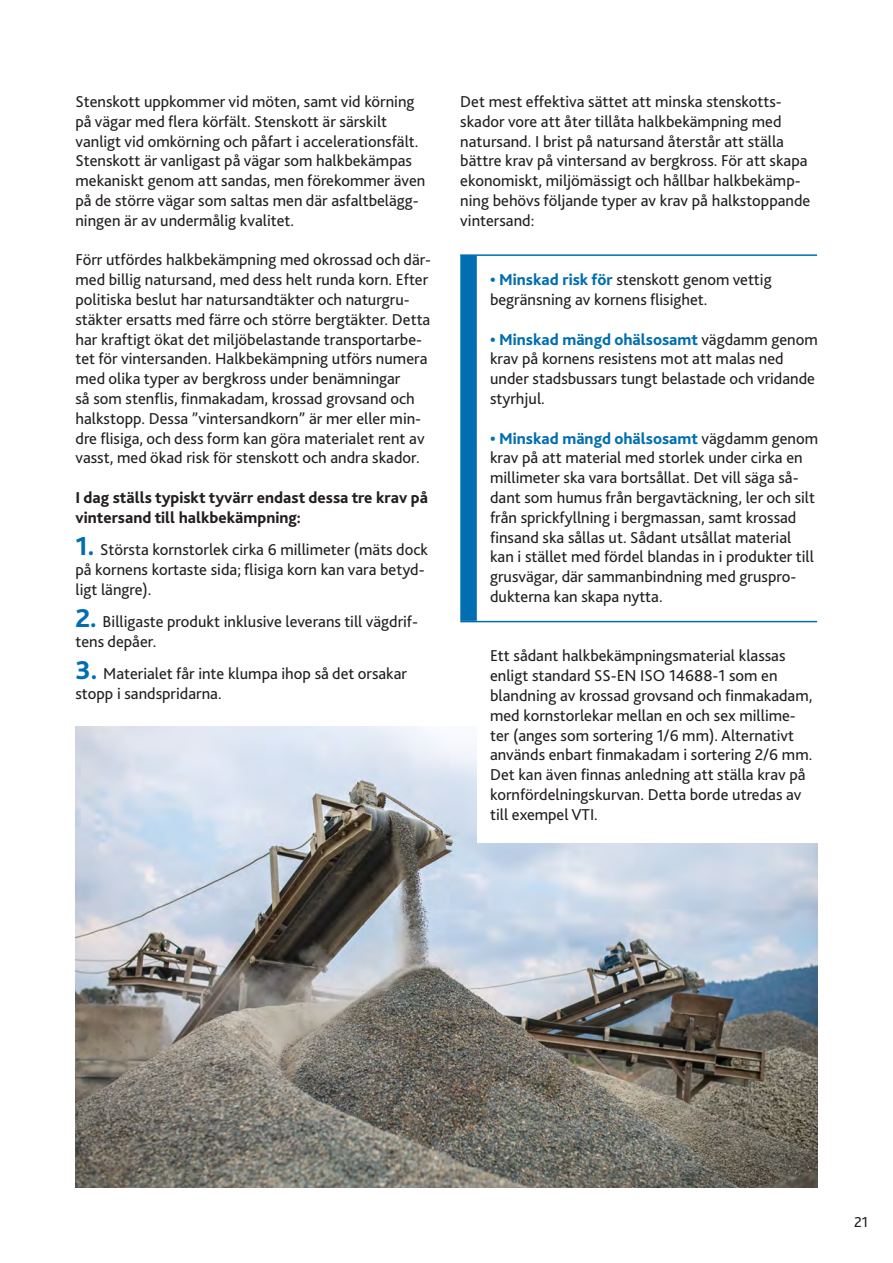
<style>
.page{position:relative;width:893px;height:1263px;background:#fff}
.page>*{position:absolute;margin:0;border:0;box-sizing:border-box;transform-origin:0 0}
.t1{font:16.5px/19.8px "Bliss 2";color:#231f20}
.t2{font:800 16.5px/19.8px "Bliss 2";color:#231f20}
.t3{font:15px "Bliss 2";color:#231f20}
.s1{font-weight:800;font-size:27px;color:#006eb0}
.s2{font-weight:800;color:#006eb0}
</style>
<div class="page">
<img style="left:75px;top:727px;width:742px;height:461px">
<div style="left:477px;top:369px;width:391px;height:473px;background:#fff"></div>
<div style="left:460px;top:255px;width:17px;height:366px;background:#006eb0"></div>
<hr style="left:460px;top:254px;width:357px;height:2px;background:#006eb0">
<hr style="left:460px;top:621px;width:357px;height:1px;background:#006eb0">
<p class="t1" style="left:75px;top:91px;width:351px">Stenskott uppkommer vid möten, samt vid körning på vägar med flera körfält. Stenskott är särskilt vanligt vid omkörning och påfart i accelerationsfält.<br>Stenskott är vanligast på vägar som halkbekämpas mekaniskt genom att sandas, men förekommer även på de större vägar som saltas men där asfaltbelägg&shy;ningen är av undermålig kvalitet.</p>
<p class="t1" style="left:75px;top:250px;width:357px">Förr utfördes halkbekämpning med okrossad och där&shy;med billig natursand, med dess helt runda korn. Efter politiska beslut har natursandtäkter och naturgru&shy;stäkter ersatts med färre och större bergtäkter. Detta har kraftigt ökat det miljöbelastande transportarbe&shy;tet för vintersanden. Halkbekämpning utförs numera med olika typer av bergkross under benämningar<br>så som stenflis, finmakadam, krossad grovsand och halkstopp. Dessa ”vintersandkorn” är mer eller min&shy;dre flisiga, och dess form kan göra materialet rent av vasst, med ökad risk för stenskott och andra skador.</p>
<p class="t2" style="left:75px;top:487px;width:354px">I dag ställs typiskt tyvärr endast dessa tre krav på vintersand till halkbekämpning:</p>
<p class="t1" style="left:75px;top:539px;width:354px"><span class="s1">1.</span> Största kornstorlek cirka 6 millimeter (mäts dock på kornens kortaste sida; flisiga korn kan vara betyd&shy;ligt längre).</p>
<p class="t1" style="left:75px;top:611px;width:344px"><span class="s1">2.</span> Billigaste produkt inklusive leverans till vägdrif&shy;tens depåer.</p>
<p class="t1" style="left:75px;top:664px;width:333px"><span class="s1">3.</span> Materialet får inte klumpa ihop så det orsakar stopp i sandspridarna.</p>
<p class="t1" style="left:460px;top:91px;width:352px">Det mest effektiva sättet att minska stenskotts&shy;skador vore att åter tillåta halkbekämpning med natursand. I brist på natursand återstår att ställa bättre krav på vintersand av bergkross. För att skapa ekonomiskt, miljömässigt och hållbar halkbekämp&shy;ning behövs följande typer av krav på halkstoppande vintersand:</p>
<p class="t1" style="left:490px;top:269px;width:283px"><span class="s2">• Minskad risk för</span> stenskott genom vettig begränsning av kornens flisighet.</p>
<p class="t1" style="left:490px;top:329px;width:329px"><span class="s2">• Minskad mängd ohälsosamt</span> vägdamm genom krav på kornens resistens mot att malas ned under stadsbussars tungt belastade och vridande styrhjul.</p>
<p class="t1" style="left:490px;top:428px;width:330px"><span class="s2">• Minskad mängd ohälsosamt</span> vägdamm genom krav på att material med storlek under cirka en millimeter ska vara bortsållat. Det vill säga så&shy;dant som humus från bergavtäckning, ler och silt från sprickfyllning i bergmassan, samt krossad finsand ska sållas ut. Sådant utsållat material kan i stället med fördel blandas in i produkter till grusvägar, där sammanbindning med gruspro&shy;dukterna kan skapa nytta.</p>
<p class="t1" style="left:490px;top:646px;width:324px">Ett sådant halkbekämpningsmaterial klassas enligt standard SS-EN ISO 14688-1 som en blandning av krossad grovsand och finmakadam, med kornstorlekar mellan en och sex millime&shy;ter (anges som sortering 1/6 mm). Alternativt används enbart finmakadam i sortering 2/6 mm.<br>Det kan även finnas anledning att ställa krav på kornfördelningskurvan. Detta borde utredas av till exempel VTI.</p>
<p class="t3" style="left:854px;top:1212px;width:16px">21</p>
</div>
